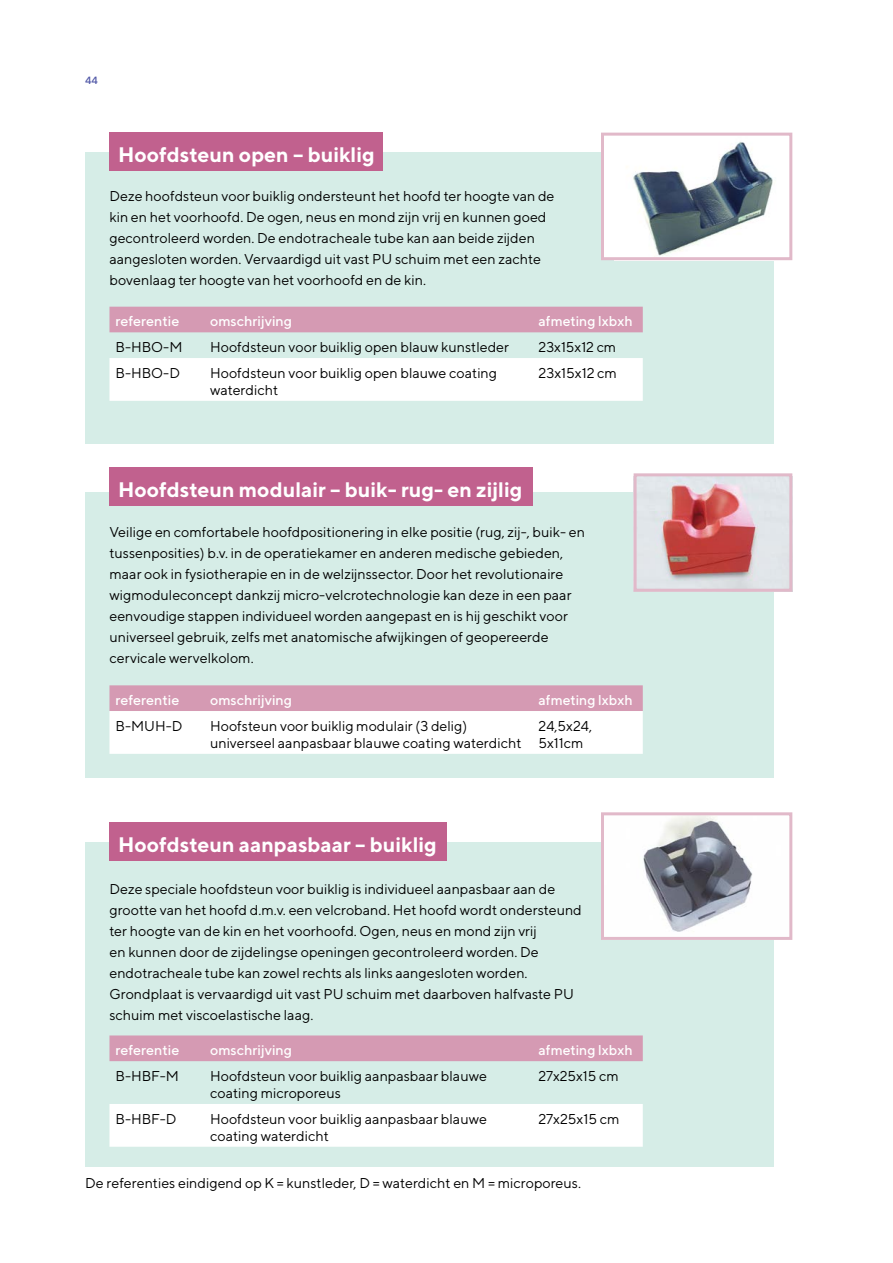
<style>
.page{position:relative;width:893px;height:1263px;background:#fff}
.page>*{position:absolute;margin:0;border:0;box-sizing:border-box;transform-origin:0 0}
.t1{font:700 21px "TT Norms";color:#fff}
.t2{font:14.25px/21px "TT Norms";color:#000}
.t3{font:500 14.25px "TT Norms";color:#fff}
.t4{font:500 10.5px "TT Norms";color:#5158a7}
</style>
<div class="page">
<div style="left:85px;top:492px;width:689px;height:285px;background:#d6ede7"></div>
<div style="left:85px;top:842px;width:689px;height:324px;background:#d6ede7"></div>
<div style="left:85px;top:152px;width:689px;height:292px;background:#d6ede7"></div>
<div style="left:109px;top:307px;width:534px;height:25px;background:#d59ab3"></div>
<div style="left:109px;top:358px;width:534px;height:43px;background:#fff"></div>
<div style="left:109px;top:1035px;width:534px;height:26px;background:#d59ab3"></div>
<div style="left:109px;top:1104px;width:534px;height:43px;background:#fff"></div>
<svg style="left:109px;top:685px;width:534px;height:69px;background:#eed9e2"></svg>
<div style="left:602px;top:134px;width:189px;height:125px;background:#fff"></div>
<img style="left:633px;top:142px;width:140px;height:114px">
<div style="left:601px;top:133px;width:191px;height:127px;border:3px solid #e1b9c9"></div>
<img style="left:638px;top:477px;width:150px;height:111px">
<div style="left:634px;top:473px;width:158px;height:119px;border:3px solid #e1b9c9"></div>
<img style="left:605px;top:816px;width:169px;height:120px">
<div style="left:601px;top:812px;width:191px;height:128px;border:3px solid #e1b9c9"></div>
<div style="left:109px;top:133px;width:274px;height:38px;background:#c1618e"></div>
<div style="left:109px;top:468px;width:424px;height:38px;background:#c1618e"></div>
<div style="left:109px;top:823px;width:337px;height:38px;background:#c1618e"></div>
<p class="t4" style="left:85px;top:73px;width:15px">44</p>
<h1 class="t1" style="left:118px;top:141px;width:258px">Hoofdsteun open – buiklig</h1>
<p class="t2" style="left:109px;top:185px;width:447px">Deze hoofdsteun voor buiklig ondersteunt het hoofd ter hoogte van de kin en het voorhoofd. De ogen, neus en mond zijn vrij en kunnen goed gecontroleerd worden. De endotracheale tube kan aan beide zijden aangesloten worden. Vervaardigd uit vast PU schuim met een zachte bovenlaag ter hoogte van het voorhoofd en de kin.</p>
<p class="t3" style="left:115px;top:312px;width:65px">referentie</p>
<p class="t3" style="left:210px;top:312px;width:84px">omschrijving</p>
<p class="t3" style="left:539px;top:312px;width:96px">afmeting lxbxh</p>
<p class="t2" style="left:115px;top:336px;width:68px">B-HBO-M</p>
<p class="t2" style="left:210px;top:336px;width:301px">Hoofdsteun voor buiklig open blauw kunstleder</p>
<p class="t2" style="left:539px;top:336px;width:79px">23x15x12 cm</p>
<p class="t2" style="left:115px;top:362px;width:66px">B-HBO-D</p>
<p class="t2" style="left:210px;top:364px;width:289px;line-height:17.1px">Hoofdsteun voor buiklig open blauwe coating waterdicht</p>
<p class="t2" style="left:539px;top:362px;width:80px">23x15x12 cm</p>
<h1 class="t1" style="left:118px;top:476px;width:406px">Hoofdsteun modulair – buik- rug- en zijlig</h1>
<p class="t2" style="left:109px;top:521px;width:477px">Veilige en comfortabele hoofdpositionering in elke positie (rug, zij-, buik- en tussenposities) b.v. in de operatiekamer en anderen medische gebieden, maar ook in fysiotherapie en in de welzijnssector. Door het revolutionaire wigmoduleconcept dankzij micro-velcrotechnologie kan deze in een paar eenvoudige stappen individueel worden aangepast en is hij geschikt voor universeel gebruik, zelfs met anatomische afwijkingen of geopereerde cervicale wervelkolom.</p>
<p class="t3" style="left:115px;top:691px;width:65px">referentie</p>
<p class="t3" style="left:210px;top:691px;width:84px">omschrijving</p>
<p class="t3" style="left:539px;top:691px;width:96px">afmeting lxbxh</p>
<p class="t2" style="left:115px;top:715px;width:68px">B-MUH-D</p>
<p class="t2" style="left:210px;top:717px;width:313px;line-height:17.1px">Hoofsteun voor buiklig modulair (3 delig) universeel aanpasbaar blauwe coating waterdicht</p>
<p class="t2" style="left:539px;top:717px;width:55px;line-height:17.1px">24,5x24,<br>5x11cm</p>
<h1 class="t1" style="left:118px;top:831px;width:320px">Hoofdsteun aanpasbaar – buiklig</h1>
<p class="t2" style="left:109px;top:878px;width:474px">Deze speciale hoofdsteun voor buiklig is individueel aanpasbaar aan de grootte van het hoofd d.m.v. een velcroband. Het hoofd wordt ondersteund ter hoogte van de kin en het voorhoofd. Ogen, neus en mond zijn vrij<br>en kunnen door de zijdelingse openingen gecontroleerd worden. De endotracheale tube kan zowel rechts als links aangesloten worden.<br>Grondplaat is vervaardigd uit vast PU schuim met daarboven halfvaste PU schuim met viscoelastische laag.</p>
<p class="t3" style="left:115px;top:1041px;width:65px">referentie</p>
<p class="t3" style="left:210px;top:1041px;width:84px">omschrijving</p>
<p class="t3" style="left:539px;top:1041px;width:96px">afmeting lxbxh</p>
<p class="t2" style="left:115px;top:1065px;width:65px">B-HBF-M</p>
<p class="t2" style="left:210px;top:1067px;width:278px;line-height:17.1px">Hoofdsteun voor buiklig aanpasbaar blauwe coating microporeus</p>
<p class="t2" style="left:539px;top:1065px;width:82px">27x25x15 cm</p>
<p class="t2" style="left:115px;top:1108px;width:63px">B-HBF-D</p>
<p class="t2" style="left:210px;top:1110px;width:278px;line-height:17.1px">Hoofdsteun voor buiklig aanpasbaar blauwe coating waterdicht</p>
<p class="t2" style="left:539px;top:1108px;width:82px">27x25x15 cm</p>
<p class="t2" style="left:85px;top:1172px;width:497px">De referenties eindigend op K = kunstleder, D = waterdicht en M = microporeus.</p>
</div>
